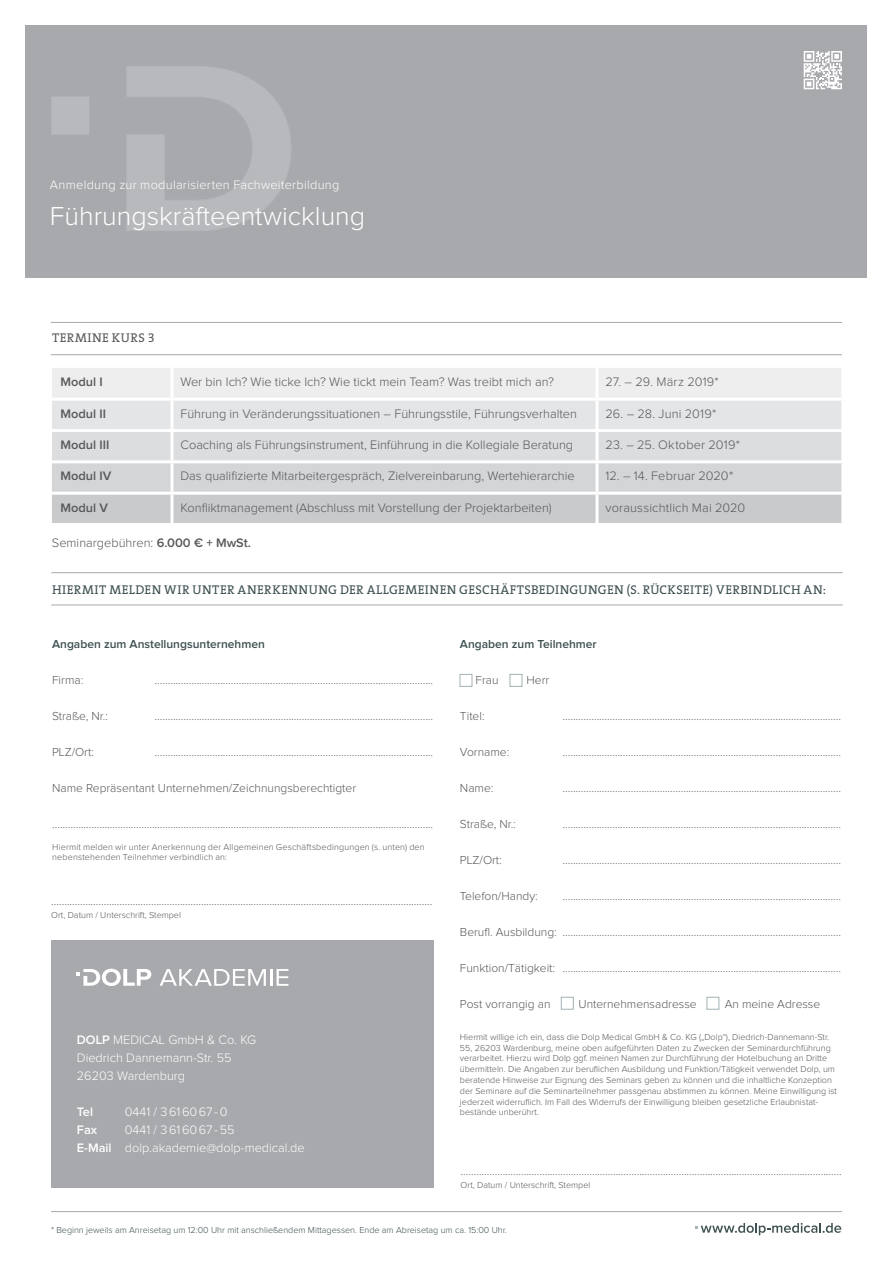
<style>
.page{position:relative;width:893px;height:1263px;background:#fff}
.page>*{position:absolute;margin:0;border:0;box-sizing:border-box;transform-origin:0 0}
.t1{font:300 27px "Proxima Nova";color:#fff}
.t2{font:300 12.75px "Proxima Nova";color:#57585a}
.t3{font:300 12.75px/18px "Proxima Nova";color:#fff}
.t4{font:12.75px "The Serif";letter-spacing:.03em;color:#3d4f51}
.t5{font:300 12.75px "Proxima Nova";letter-spacing:.02em;color:#fff}
.t6{font:600 12.75px "Proxima Nova";color:#57585a}
.t7{font:12.75px "The Serif";letter-spacing:.04em;color:#57585a}
.t8{font:600 12.75px "Proxima Nova";color:#fff}
.t9{font:300 12px "Proxima Nova";color:#57585a}
.t10{font:600 12px "Proxima Nova";color:#3d4f51}
.t11{font:300 9px/10.8px "Proxima Nova";color:#57585a}
.t12{font:300 9px "Proxima Nova";color:#3d4f51}
.s1{font-family:"The Serif Regular Expert"}
.s2{font-weight:600}
</style>
<div class="page">
<div style="left:26px;top:26px;width:841px;height:252px;background:#a8a9ad"></div>
<svg style="left:127px;top:66px;width:164px;height:165px"></svg>
<svg style="left:51px;top:97px;width:38px;height:38px"></svg>
<svg style="left:804px;top:51px;width:38px;height:38px"></svg>
<svg style="left:695px;top:1223px;width:146px;height:12px"></svg>
<hr style="left:51px;top:1211px;width:791px;height:1px;background:#a8a9ad">
<div style="left:51px;top:940px;width:382px;height:247px;background:#a8a9ad"></div>
<svg style="left:160px;top:969px;width:128px;height:17px"></svg>
<svg style="left:76px;top:969px;width:75px;height:17px"></svg>
<svg style="left:52px;top:368px;width:789px;height:155px"></svg>
<hr style="left:170px;top:368px;width:3px;height:30px;background:#fff">
<hr style="left:595px;top:368px;width:3px;height:30px;background:#fff">
<hr style="left:52px;top:398px;width:120px;height:3px;background:#fff">
<hr style="left:172px;top:398px;width:425px;height:3px;background:#fff">
<hr style="left:170px;top:401px;width:3px;height:28px;background:#fff">
<hr style="left:597px;top:398px;width:247px;height:3px;background:#fff">
<hr style="left:595px;top:401px;width:3px;height:28px;background:#fff">
<hr style="left:52px;top:429px;width:120px;height:3px;background:#fff">
<hr style="left:172px;top:429px;width:425px;height:3px;background:#fff">
<hr style="left:170px;top:432px;width:3px;height:28px;background:#fff">
<hr style="left:597px;top:429px;width:247px;height:3px;background:#fff">
<hr style="left:595px;top:432px;width:3px;height:28px;background:#fff">
<hr style="left:52px;top:460px;width:120px;height:3px;background:#fff">
<hr style="left:172px;top:460px;width:425px;height:3px;background:#fff">
<hr style="left:170px;top:463px;width:3px;height:29px;background:#fff">
<hr style="left:597px;top:460px;width:247px;height:3px;background:#fff">
<hr style="left:595px;top:463px;width:3px;height:29px;background:#fff">
<hr style="left:52px;top:492px;width:120px;height:3px;background:#fff">
<hr style="left:172px;top:492px;width:425px;height:3px;background:#fff">
<hr style="left:170px;top:495px;width:3px;height:28px;background:#fff">
<hr style="left:597px;top:492px;width:247px;height:3px;background:#fff">
<hr style="left:595px;top:495px;width:3px;height:28px;background:#fff">
<hr style="left:51px;top:605px;width:792px;height:1px;background:#a8a9ad">
<hr style="left:51px;top:572px;width:792px;height:1px;background:#a8a9ad">
<hr style="left:51px;top:354px;width:791px;height:1px;background:#a8a9ad">
<hr style="left:51px;top:322px;width:791px;height:1px;background:#a8a9ad">
<div style="left:460px;top:674px;width:12px;height:13px;border:1px solid #a3b2b5"></div>
<div style="left:510px;top:674px;width:12px;height:13px;border:1px solid #a3b2b5"></div>
<div style="left:561px;top:997px;width:13px;height:13px;border:1px solid #a3b2b5"></div>
<div style="left:706px;top:997px;width:13px;height:13px;border:1px solid #a3b2b5"></div>
<p class="t5" style="left:50px;top:179px;width:291px">Anmeldung zur modularisierten Fachweiterbildung</p>
<h1 class="t1" style="left:50px;top:204px;width:317px">Führungskräfteentwicklung</h1>
<p class="t7" style="left:52px;top:327px;width:104px">TERMINE KURS <span class="s1">3</span></p>
<p class="t6" style="left:60px;top:376px;width:44px">Modul I</p>
<p class="t2" style="left:180px;top:376px;width:375px">Wer bin Ich? Wie ticke Ich? Wie tickt mein Team? Was treibt mich an?</p>
<p class="t2" style="left:605px;top:376px;width:115px">27. – 29. März 2019*</p>
<p class="t6" style="left:60px;top:408px;width:47px">Modul II</p>
<p class="t2" style="left:180px;top:408px;width:398px">Führung in Veränderungssituationen – Führungsstile, Führungsverhalten</p>
<p class="t2" style="left:605px;top:408px;width:112px">26. – 28. Juni 2019*</p>
<p class="t6" style="left:60px;top:439px;width:50px">Modul III</p>
<p class="t2" style="left:180px;top:439px;width:394px">Coaching als Führungsinstrument, Einführung in die Kollegiale Beratung</p>
<p class="t2" style="left:605px;top:439px;width:136px">23. – 25. Oktober 2019*</p>
<p class="t6" style="left:60px;top:470px;width:52px">Modul IV</p>
<p class="t2" style="left:180px;top:470px;width:396px">Das qualifizierte Mitarbeitergespräch, Zielvereinbarung, Wertehierarchie</p>
<p class="t2" style="left:605px;top:470px;width:129px">12. – 14. Februar 2020*</p>
<p class="t6" style="left:60px;top:502px;width:49px">Modul V</p>
<p class="t2" style="left:180px;top:502px;width:373px">Konfliktmanagement (Abschluss mit Vorstellung der Projektarbeiten)</p>
<p class="t2" style="left:605px;top:502px;width:141px">voraussichtlich Mai 2020</p>
<p class="t2" style="left:52px;top:537px;width:200px">Seminargebühren: <span class="s2">6.000 € + MwSt.</span></p>
<p class="t4" style="left:52px;top:579px;width:775px">HIERMIT MELDEN WIR UNTER ANERKENNUNG DER ALLGEMEINEN GESCHÄFTSBEDINGUNGEN (S. RÜCKSEITE) VERBINDLICH AN:</p>
<p class="t10" style="left:52px;top:639px;width:214px">Angaben zum Anstellungsunternehmen</p>
<p class="t9" style="left:52px;top:675px;width:33px">Firma:</p>
<p class="t9" style="left:155px;top:675px;width:280px">..........................................................................................................</p>
<p class="t9" style="left:52px;top:711px;width:57px">Straße, Nr.:</p>
<p class="t9" style="left:155px;top:711px;width:280px">..........................................................................................................</p>
<p class="t9" style="left:52px;top:747px;width:43px">PLZ/Ort:</p>
<p class="t9" style="left:155px;top:747px;width:280px">..........................................................................................................</p>
<p class="t9" style="left:52px;top:783px;width:306px">Name Repräsentant Unternehmen/Zeichnungsberechtigter</p>
<p class="t9" style="left:52px;top:819px;width:383px">.................................................................................................................................................</p>
<p class="t11" style="left:52px;top:841px;width:374px">Hiermit melden wir unter Anerkennung der Allgemeinen Geschäftsbedingungen (s. unten) den nebenstehenden Teilnehmer verbindlich an:</p>
<p class="t9" style="left:51px;top:896px;width:383px">.................................................................................................................................................</p>
<p class="t11" style="left:51px;top:910px;width:131px">Ort, Datum / Unterschrift, Stempel</p>
<p class="t3" style="left:77px;top:1031px;width:181px"><span class="s2">DOLP</span> MEDICAL GmbH &amp; Co. KG<br>Diedrich Dannemann-Str. 55<br>26203 Wardenburg</p>
<p class="t8" style="left:77px;top:1106px;width:18px">Tel</p>
<p class="t3" style="left:125px;top:1103px;width:104px">0441 / 3 61 60 67 - 0</p>
<p class="t8" style="left:77px;top:1124px;width:22px">Fax</p>
<p class="t3" style="left:77px;top:1121px;width:229px;text-indent:48px">0441 / 3 61 60 67 - 55<br><span class="s2">E-Mail</span> dolp.akademie@dolp-medical.de</p>
<p class="t10" style="left:460px;top:639px;width:138px">Angaben zum Teilnehmer</p>
<p class="t9" style="left:475px;top:675px;width:25px">Frau</p>
<p class="t9" style="left:527px;top:675px;width:24px">Herr</p>
<p class="t9" style="left:460px;top:711px;width:26px">Titel:</p>
<p class="t9" style="left:562px;top:711px;width:280px">..........................................................................................................</p>
<p class="t9" style="left:460px;top:747px;width:51px">Vorname:</p>
<p class="t9" style="left:562px;top:747px;width:280px">..........................................................................................................</p>
<p class="t9" style="left:460px;top:783px;width:35px">Name:</p>
<p class="t9" style="left:562px;top:783px;width:280px">..........................................................................................................</p>
<p class="t9" style="left:460px;top:819px;width:57px">Straße, Nr.:</p>
<p class="t9" style="left:562px;top:819px;width:280px">..........................................................................................................</p>
<p class="t9" style="left:460px;top:855px;width:43px">PLZ/Ort:</p>
<p class="t9" style="left:562px;top:855px;width:280px">..........................................................................................................</p>
<p class="t9" style="left:460px;top:891px;width:79px">Telefon/Handy:</p>
<p class="t9" style="left:562px;top:891px;width:280px">..........................................................................................................</p>
<p class="t9" style="left:460px;top:927px;width:383px">Berufl. Ausbildung: ..........................................................................................................</p>
<p class="t9" style="left:460px;top:963px;width:383px">Funktion/Tätigkeit: ..........................................................................................................</p>
<p class="t9" style="left:460px;top:999px;width:92px">Post vorrangig an</p>
<p class="t9" style="left:578px;top:999px;width:120px">Unternehmensadresse</p>
<p class="t9" style="left:725px;top:999px;width:97px">An meine Adresse</p>
<p class="t11" style="left:460px;top:1032px;width:379px">Hiermit willige ich ein, dass die Dolp Medical GmbH &amp; Co. KG („Dolp“), Diedrich-Dannemann-Str.<br>55, 26203 Wardenburg, meine oben aufgeführten Daten zu Zwecken der Seminardurchführung verarbeitet. Hierzu wird Dolp ggf. meinen Namen zur Durchführung der Hotelbuchung an Dritte übermitteln. Die Angaben zur beruflichen Ausbildung und Funktion/Tätigkeit verwendet Dolp, um beratende Hinweise zur Eignung des Seminars geben zu können und die inhaltliche Konzeption der Seminare auf die Seminarteilnehmer passgenau abstimmen zu können. Meine Einwilligung ist jederzeit widerruflich. Im Fall des Widerrufs der Einwilligung bleiben gesetzliche Erlaubnistat&shy;bestände unberührt.</p>
<p class="t9" style="left:461px;top:1165px;width:383px">.................................................................................................................................................</p>
<p class="t11" style="left:461px;top:1180px;width:131px">Ort, Datum / Unterschrift, Stempel</p>
<p class="t12" style="left:51px;top:1226px;width:457px">* Beginn jeweils am Anreisetag um 12:00 Uhr mit anschließendem Mittagessen. Ende am Abreisetag um ca. 15:00 Uhr.</p>
</div>
